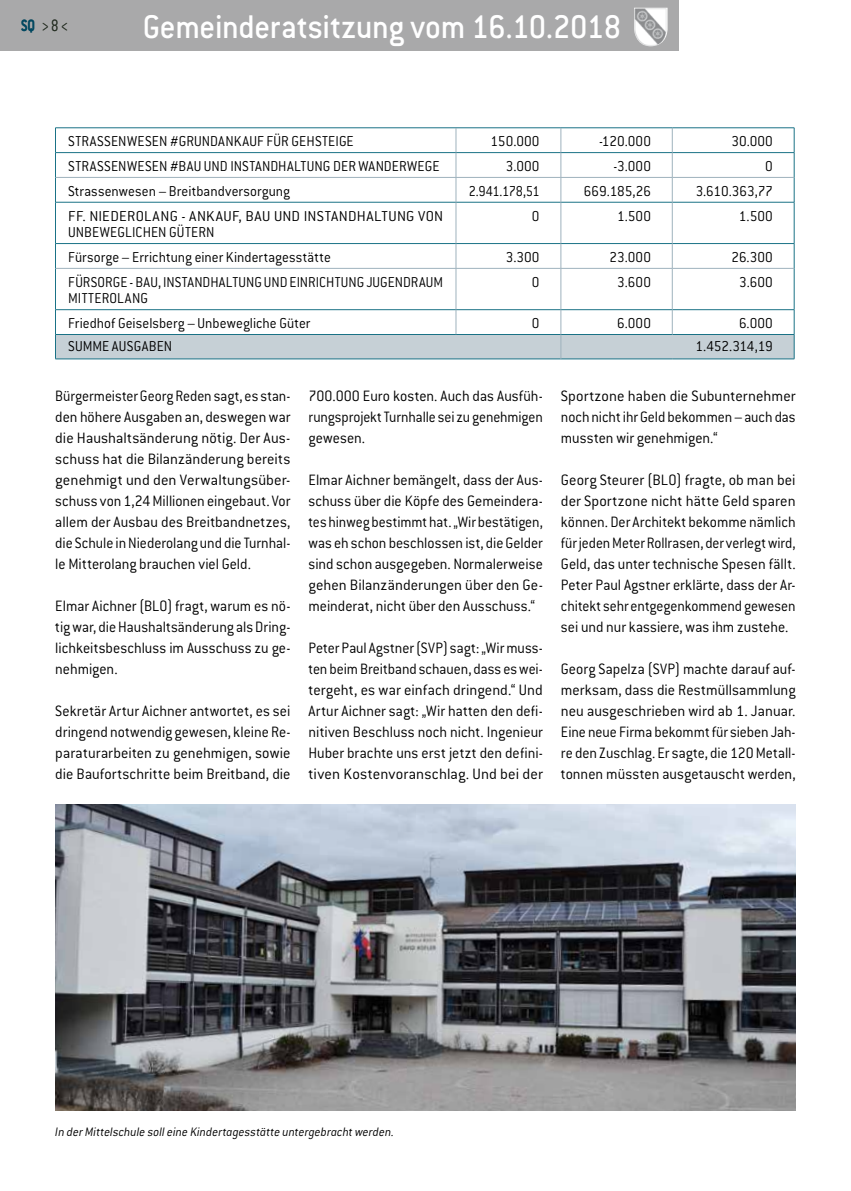
<style>
.page{position:relative;width:851px;height:1191px;background:#fff}
.page>*{position:absolute;margin:0;border:0;box-sizing:border-box;transform-origin:0 0}
.t1{font:500 36px "Conduit ITC";letter-spacing:-.01em;color:#fff;scale:.95 1}
.t2{font:300 18px "Conduit ITC";color:#262f23;scale:.8 1}
.t3{font:300 16.5px/21px "Conduit ITC";color:#000;text-align:justify;scale:.95 1}
.t4{font:300 16.5px/21px "Conduit ITC";color:#000;text-align:justify}
.t5{font:300 16.5px/21px "Conduit ITC";color:#000;text-align:justify;scale:.93 1}
.t6{font:300 16.5px/21px "Conduit ITC";color:#000;text-align:justify;scale:.94 1}
.t7{font:300 15.75px "Conduit ITC";letter-spacing:.005em;color:#000;scale:.95 1}
.t8{font:300 15.75px/16.5px "Conduit ITC";letter-spacing:.005em;color:#000}
.t9{font:300 15.75px/16.5px "Conduit ITC";letter-spacing:.005em;color:#000;scale:.94 1}
.t10{font:300 15.75px "Conduit ITC";letter-spacing:.005em;color:#000;scale:.89 1}
.t11{font:italic 300 13.5px "Conduit ITC";letter-spacing:.005em;color:#000;scale:.95 1}
.s1{font-weight:700;color:#004962}
</style>
<div class="page">
<div style="left:0;top:0;width:678px;height:51px;background:#a9a9aa"></div>
<img style="left:55px;top:804px;width:740px;height:306px">
<hr style="left:55px;top:127px;width:401px;height:1px;background:#1a7286">
<hr style="left:456px;top:127px;width:105px;height:1px;background:#1a7286">
<hr style="left:561px;top:127px;width:111px;height:1px;background:#1a7286">
<hr style="left:672px;top:127px;width:122px;height:1px;background:#1a7286">
<hr style="left:55px;top:152px;width:401px;height:1px;background:#1a7286">
<hr style="left:456px;top:152px;width:105px;height:1px;background:#1a7286">
<hr style="left:561px;top:152px;width:111px;height:1px;background:#1a7286">
<hr style="left:672px;top:152px;width:122px;height:1px;background:#1a7286">
<svg style="left:55px;top:128px;width:1px;height:74px"></svg>
<svg style="left:793px;top:128px;width:1px;height:74px"></svg>
<hr style="left:55px;top:202px;width:401px;height:1px;background:#1a7286">
<hr style="left:55px;top:202px;width:1px;height:41px;background:#1a7286">
<hr style="left:456px;top:202px;width:105px;height:1px;background:#1a7286">
<hr style="left:561px;top:202px;width:111px;height:1px;background:#1a7286">
<hr style="left:672px;top:202px;width:122px;height:1px;background:#1a7286">
<hr style="left:793px;top:202px;width:1px;height:41px;background:#1a7286">
<hr style="left:55px;top:243px;width:401px;height:1px;background:#1a7286">
<svg style="left:55px;top:244px;width:1px;height:24px"></svg>
<hr style="left:456px;top:243px;width:105px;height:1px;background:#1a7286">
<hr style="left:561px;top:243px;width:111px;height:1px;background:#1a7286">
<hr style="left:672px;top:243px;width:122px;height:1px;background:#1a7286">
<svg style="left:793px;top:244px;width:1px;height:24px"></svg>
<hr style="left:55px;top:268px;width:1px;height:41px;background:#1a7286">
<hr style="left:793px;top:268px;width:1px;height:41px;background:#1a7286">
<hr style="left:55px;top:309px;width:401px;height:1px;background:#1a7286">
<hr style="left:456px;top:309px;width:105px;height:1px;background:#1a7286">
<hr style="left:561px;top:309px;width:111px;height:1px;background:#1a7286">
<hr style="left:672px;top:309px;width:122px;height:1px;background:#1a7286">
<hr style="left:55px;top:359px;width:401px;height:1px;background:#1a7286">
<hr style="left:456px;top:359px;width:105px;height:1px;background:#1a7286">
<hr style="left:561px;top:359px;width:111px;height:1px;background:#1a7286">
<hr style="left:672px;top:359px;width:122px;height:1px;background:#1a7286">
<hr style="left:56px;top:177px;width:400px;height:1px;background:#9eb2bd">
<hr style="left:456px;top:177px;width:105px;height:1px;background:#9eb2bd">
<svg style="left:455px;top:128px;width:1px;height:74px"></svg>
<hr style="left:561px;top:177px;width:111px;height:1px;background:#9eb2bd">
<svg style="left:560px;top:128px;width:1px;height:74px"></svg>
<hr style="left:672px;top:177px;width:121px;height:1px;background:#9eb2bd">
<svg style="left:672px;top:128px;width:1px;height:74px"></svg>
<hr style="left:455px;top:202px;width:1px;height:41px;background:#9eb2bd">
<hr style="left:560px;top:202px;width:1px;height:41px;background:#9eb2bd">
<hr style="left:672px;top:202px;width:1px;height:41px;background:#9eb2bd">
<svg style="left:455px;top:244px;width:1px;height:24px"></svg>
<svg style="left:560px;top:244px;width:1px;height:24px"></svg>
<svg style="left:672px;top:244px;width:1px;height:24px"></svg>
<hr style="left:56px;top:268px;width:400px;height:1px;background:#9eb2bd">
<hr style="left:456px;top:268px;width:105px;height:1px;background:#9eb2bd">
<hr style="left:455px;top:268px;width:1px;height:41px;background:#9eb2bd">
<hr style="left:561px;top:268px;width:111px;height:1px;background:#9eb2bd">
<hr style="left:560px;top:268px;width:1px;height:41px;background:#9eb2bd">
<hr style="left:672px;top:268px;width:121px;height:1px;background:#9eb2bd">
<hr style="left:672px;top:268px;width:1px;height:41px;background:#9eb2bd">
<svg style="left:55px;top:310px;width:739px;height:49px"></svg>
<img style="left:634px;top:8px;width:33px;height:38px">
<p class="t2" style="left:21px;top:16px;width:61px"><span class="s1">SQ</span> &gt; 8 &lt;</p>
<h1 class="t1" style="left:143px;top:6px;width:505px">Gemeinderatsitzung vom 16.10.2018</h1>
<p class="t7" style="left:68px;top:133px;width:302px">STRASSENWESEN #GRUNDANKAUF FÜR GEHSTEIGE</p>
<p class="t7" style="left:490px;top:133px;width:53px">150.000</p>
<p class="t7" style="left:599px;top:133px;width:56px">-120.000</p>
<p class="t7" style="left:731px;top:133px;width:45px">30.000</p>
<p class="t7" style="left:68px;top:157px;width:392px">STRASSENWESEN #BAU UND INSTANDHALTUNG DER WANDERWEGE</p>
<p class="t7" style="left:506px;top:157px;width:37px">3.000</p>
<p class="t7" style="left:613px;top:157px;width:41px">-3.000</p>
<p class="t7" style="left:765px;top:157px;width:10px">0</p>
<p class="t7" style="left:68px;top:182px;width:235px">Strassenwesen – Breitbandversorgung</p>
<p class="t10" style="left:468px;top:182px;width:81px">2.941.178,51</p>
<p class="t7" style="left:583px;top:182px;width:72px">669.185,26</p>
<p class="t7" style="left:695px;top:182px;width:83px">3.610.363,77</p>
<p class="t8" style="left:68px;top:207px;width:376px">FF. NIEDEROLANG - ANKAUF, BAU UND INSTANDHALTUNG VON<br>UNBEWEGLICHEN GÜTERN</p>
<p class="t7" style="left:532px;top:207px;width:10px">0</p>
<p class="t7" style="left:617px;top:207px;width:37px">1.500</p>
<p class="t7" style="left:738px;top:207px;width:37px">1.500</p>
<p class="t7" style="left:68px;top:248px;width:278px">Fürsorge – Errichtung einer Kindertagesstätte</p>
<p class="t7" style="left:506px;top:248px;width:37px">3.300</p>
<p class="t7" style="left:609px;top:248px;width:45px">23.000</p>
<p class="t7" style="left:731px;top:248px;width:45px">26.300</p>
<p class="t9" style="left:68px;top:274px;width:400px">FÜRSORGE - BAU, INSTANDHALTUNG UND EINRICHTUNG JUGENDRAUM<br>MITTEROLANG</p>
<p class="t7" style="left:532px;top:273px;width:10px">0</p>
<p class="t7" style="left:617px;top:273px;width:37px">3.600</p>
<p class="t7" style="left:739px;top:273px;width:37px">3.600</p>
<p class="t7" style="left:68px;top:315px;width:256px">Friedhof Geiselsberg – Unbewegliche Güter</p>
<p class="t7" style="left:532px;top:315px;width:10px">0</p>
<p class="t7" style="left:617px;top:315px;width:37px">6.000</p>
<p class="t7" style="left:738px;top:315px;width:37px">6.000</p>
<p class="t7" style="left:68px;top:337px;width:111px">SUMME AUSGABEN</p>
<p class="t7" style="left:695px;top:337px;width:83px">1.452.314,19</p>
<p class="t5" style="left:55px;top:385px;width:254px">Bürgermeister Georg Reden sagt, es stan&shy;den höhere Ausgaben an, deswegen war die Haushaltsänderung nötig. Der Aus&shy;schuss hat die Bilanzänderung bereits genehmigt und den Verwaltungsüber&shy;schuss von 1,24 Millionen eingebaut. Vor allem der Ausbau des Breitbandnetzes, die Schule in Niederolang und die Turnhal&shy;le Mitterolang brauchen viel Geld.</p>
<p class="t3" style="left:55px;top:595px;width:249px">Elmar Aichner (BLO) fragt, warum es nö&shy;tig war, die Haushaltsänderung als Dring&shy;lichkeitsbeschluss im Ausschuss zu ge&shy;nehmigen.</p>
<p class="t3" style="left:55px;top:700px;width:249px">Sekretär Artur Aichner antwortet, es sei dringend notwendig gewesen, kleine Re&shy;paraturarbeiten zu genehmigen, sowie die Baufortschritte beim Breitband, die</p>
<p class="t3" style="left:308px;top:385px;width:248px">700.000 Euro kosten. Auch das Ausfüh&shy;rungsprojekt Turnhalle sei zu genehmigen gewesen.</p>
<p class="t3" style="left:308px;top:469px;width:248px">Elmar Aichner bemängelt, dass der Aus&shy;schuss über die Köpfe des Gemeindera&shy;tes hinweg bestimmt hat. „Wir bestätigen, was eh schon beschlossen ist, die Gelder sind schon ausgegeben. Normalerweise gehen Bilanzänderungen über den Ge&shy;meinderat, nicht über den Ausschuss.“</p>
<p class="t6" style="left:308px;top:637px;width:251px">Peter Paul Agstner (SVP) sagt: „Wir muss&shy;ten beim Breitband schauen, dass es wei&shy;tergeht, es war einfach dringend.“ Und Artur Aichner sagt: „Wir hatten den defi&shy;nitiven Beschluss noch nicht. Ingenieur Huber brachte uns erst jetzt den defini&shy;tiven Kostenvoranschlag. Und bei der</p>
<p class="t4" style="left:561px;top:385px;width:236px">Sportzone haben die Subunternehmer noch nicht ihr Geld bekommen – auch das mussten wir genehmigen.“</p>
<p class="t4" style="left:561px;top:469px;width:236px">Georg Steurer (BLO) fragte, ob man bei der Sportzone nicht hätte Geld sparen können. Der Architekt bekomme nämlich für jeden Meter Rollrasen, der verlegt wird, Geld, das unter technische Spesen fällt.<br>Peter Paul Agstner erklärte, dass der Ar&shy;chitekt sehr entgegenkommend gewesen sei und nur kassiere, was ihm zustehe.</p>
<p class="t3" style="left:561px;top:658px;width:248px">Georg Sapelza (SVP) machte darauf auf&shy;merksam, dass die Restmüllsammlung neu ausgeschrieben wird ab 1. Januar.<br>Eine neue Firma bekommt für sieben Jah&shy;re den Zuschlag. Er sagte, die 120 Metall&shy;tonnen müssten ausgetauscht werden,</p>
<p class="t11" style="left:55px;top:1124px;width:358px">In der Mittelschule soll eine Kindertagesstätte untergebracht werden.</p>
</div>
